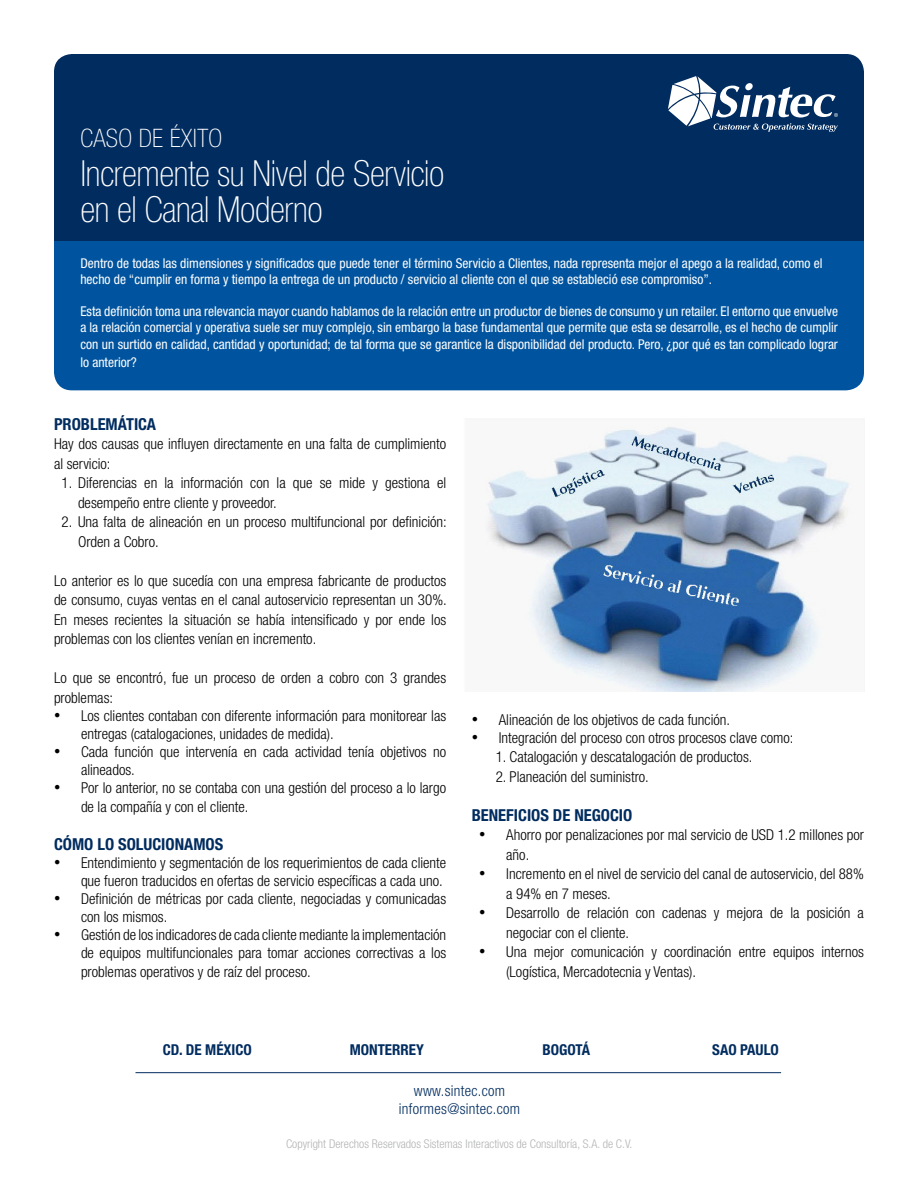
<style>
.page{position:relative;width:918px;height:1188px;background:#fff}
.page>*{position:absolute;margin:0;border:0;box-sizing:border-box;transform-origin:0 0}
.t1{font:100 condensed 36px/36px "Helvetica Neue LT Std";letter-spacing:-.01em;color:#fff}
.t2{font:100 condensed 25.5px "Helvetica Neue LT Std";letter-spacing:.01em;color:#fff}
.t3{font:700 condensed 16.5px "Helvetica Neue LT Std";color:#002c5f}
.t4{font:300 condensed 15px/19.5px "Helvetica Neue LT Std";color:#000}
.t5{font:700 condensed 15px "Helvetica Neue LT Std";color:#002c5f}
.t6{font:300 condensed 15px/18px "Helvetica Neue LT Std";letter-spacing:.02em;color:#002c5f;text-align:center}
.t7{font:condensed 13.5px/16.2px "Helvetica Neue LT Std";color:#fff}
.t8{font:300 condensed 12px "Helvetica Neue LT Std";color:#b2b4b3}
.s1{font-family:"Times New Roman";font-weight:400;font-stretch:normal;font-size:18px}
</style>
<div class="page">
<img style="left:486px;top:425px;width:366px;height:266px">
<div style="left:54px;top:54px;width:810px;height:235px;background:#002c5f;border-radius:18px"></div>
<div style="left:54px;top:218px;width:810px;height:172px;background:#00549f;border-radius:18px"></div>
<div style="left:54px;top:186px;width:810px;height:55px;background:#002c5f"></div>
<svg style="left:668px;top:76px;width:170px;height:56px"></svg>
<hr style="left:136px;top:1072px;width:645px;height:1px;background:#002c5f">
<h2 class="t2" style="left:80px;top:124px;width:143px">CASO DE ÉXITO</h2>
<h1 class="t1" style="left:80px;top:155px;width:366px">Incremente su Nivel de Servicio en el Canal Moderno</h1>
<p class="t7" style="left:80px;top:255px;width:744px">Dentro de todas las dimensiones y significados que puede tener el término Servicio a Clientes, nada representa mejor el apego a la realidad, como el hecho de “cumplir en forma y tiempo la entrega de un producto / servicio al cliente con el que se estableció ese compromiso”.</p>
<p class="t7" style="left:80px;top:303px;width:759px;text-align:justify">Esta definición toma una relevancia mayor cuando hablamos de la relación entre un productor de bienes de consumo y un retailer. El entorno que envuelve a la relación comercial y operativa suele ser muy complejo, sin embargo la base fundamental que permite que esta se desarrolle, es el hecho de cumplir con un surtido en calidad, cantidad y oportunidad; de tal forma que se garantice la disponibilidad del producto. Pero, ¿por qué es tan complicado lograr</p>
<p class="t7" style="left:80px;top:354px;width:58px">lo anterior?</p>
<p class="t3" style="left:54px;top:414px;width:104px">PROBLEMÁTICA</p>
<p class="t4" style="left:54px;top:434px;width:394px">Hay dos causas que influyen directamente en una falta de cumplimiento al servicio:</p>
<p class="t4" style="left:78px;top:473px;width:370px;text-indent:-16px">1. Diferencias en la información con la que se mide y gestiona el desempeño entre cliente y proveedor.</p>
<p class="t4" style="left:78px;top:512px;width:370px;text-indent:-16px">2. Una falta de alineación en un proceso multifuncional por definición:<br>Orden a Cobro.</p>
<p class="t4" style="left:54px;top:571px;width:394px;text-align:justify">Lo anterior es lo que sucedía con una empresa fabricante de productos de consumo, cuyas ventas en el canal autoservicio representan un 30%.<br>En meses recientes la situación se había intensificado y por ende los problemas con los clientes venían en incremento.</p>
<p class="t4" style="left:54px;top:668px;width:394px">Lo que se encontró, fue un proceso de orden a cobro con 3 grandes problemas:</p>
<p class="t4" style="left:81px;top:706px;width:367px;line-height:18px;text-indent:-27px"><span class="s1">•</span> Los clientes contaban con diferente información para monitorear las entregas (catalogaciones, unidades de medida).</p>
<p class="t4" style="left:81px;top:742px;width:367px;line-height:18px;text-indent:-27px"><span class="s1">•</span> Cada función que intervenía en cada actividad tenía objetivos no alineados.</p>
<p class="t4" style="left:81px;top:778px;width:367px;text-indent:-27px"><span class="s1">•</span> Por lo anterior, no se contaba con una gestión del proceso a lo largo de la compañía y con el cliente.</p>
<p class="t3" style="left:54px;top:834px;width:171px">CÓMO LO SOLUCIONAMOS</p>
<p class="t4" style="left:54px;top:853px;width:394px;line-height:18px;text-align:right"><span class="s1">•</span> Entendimiento y segmentación de los requerimientos de cada cliente que fueron traducidos en ofertas de servicio específicas a cada uno.</p>
<p class="t4" style="left:81px;top:889px;width:367px;line-height:18px;text-indent:-27px"><span class="s1">•</span> Definición de métricas por cada cliente, negociadas y comunicadas con los mismos.</p>
<p class="t4" style="left:54px;top:925px;width:394px;line-height:18px;text-align:right"><span class="s1">•</span> Gestión de los indicadores de cada cliente mediante la implementación de equipos multifuncionales para tomar acciones correctivas a los</p>
<p class="t4" style="left:81px;top:962px;width:231px">problemas operativos y de raíz del proceso.</p>
<p class="t4" style="left:472px;top:710px;width:260px"><span class="s1">•</span> Alineación de los objetivos de cada función.</p>
<p class="t4" style="left:472px;top:728px;width:323px"><span class="s1">•</span> Integración del proceso con otros procesos clave como:</p>
<p class="t4" style="left:496px;top:747px;width:258px">1. Catalogación y descatalogación de productos.</p>
<p class="t4" style="left:496px;top:767px;width:155px">2. Planeación del suministro.</p>
<p class="t3" style="left:472px;top:805px;width:162px">BENEFICIOS DE NEGOCIO</p>
<p class="t4" style="left:506px;top:825px;width:359px;text-indent:-27px"><span class="s1">•</span> Ahorro por penalizaciones por mal servicio de USD 1.2 millones por año.</p>
<p class="t4" style="left:506px;top:864px;width:359px;text-indent:-27px"><span class="s1">•</span> Incremento en el nivel de servicio del canal de autoservicio, del 88% a 94% en 7 meses.</p>
<p class="t4" style="left:506px;top:903px;width:359px;text-indent:-27px"><span class="s1">•</span> Desarrollo de relación con cadenas y mejora de la posición a negociar con el cliente.</p>
<p class="t4" style="left:506px;top:942px;width:359px;text-indent:-27px"><span class="s1">•</span> Una mejor comunicación y coordinación entre equipos internos (Logística, Mercadotecnia y Ventas).</p>
<p class="t5" style="left:163px;top:1040px;width:91px">CD. DE MÉXICO</p>
<p class="t5" style="left:350px;top:1040px;width:76px">MONTERREY</p>
<p class="t5" style="left:542px;top:1040px;width:49px">BOGOTÁ</p>
<p class="t5" style="left:712px;top:1040px;width:68px">SAO PAULO</p>
<p class="t6" style="left:399px;top:1082px;width:123px">www.sintec.com informes@sintec.com</p>
<p class="t8" style="left:286px;top:1137px;width:348px">Copyright Derechos Reservados Sistemas Interactivos de Consultoría, S.A. de C.V.</p>
</div>
